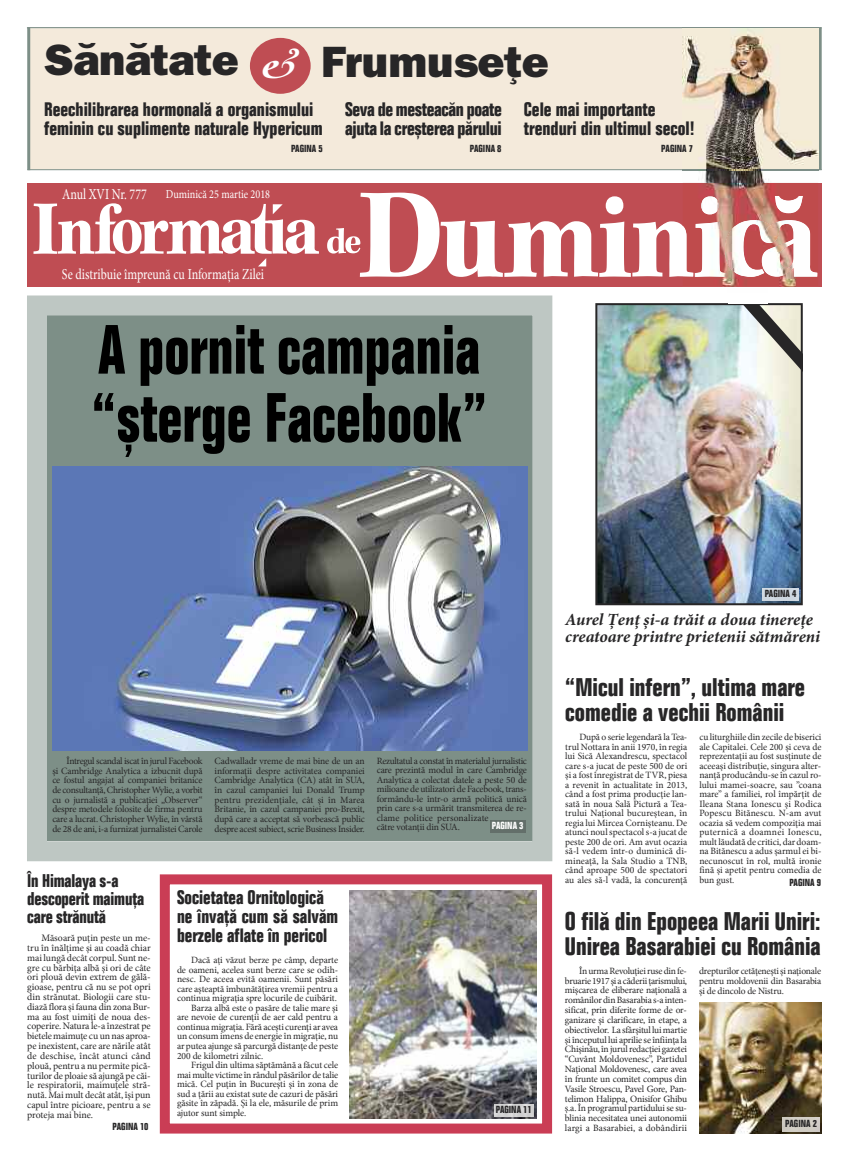
<style>
.page{position:relative;width:851px;height:1163px;background:#fff}
.page>*{position:absolute;margin:0;border:0;box-sizing:border-box;transform-origin:0 0}
.t1{font:79.3px "IZ Kepler Std Bold";color:#fff;scale:.95 1}
.t2{font:condensed 68px/68px "IZ BC Folio";color:#000;scale:.9 1}
.t3{font:800 44px "H Franklin Gothic";letter-spacing:-.01em;color:#272627}
.t4{font:condensed 25px/25px "IZ BC Folio";color:#272627}
.t5{font:condensed 19px/19px "IZ BC Folio";color:#272627}
.t6{font:condensed 18px/18px "IZ BC Folio";letter-spacing:-.01em;color:#272627}
.t7{font:17px/17px "IZ Minion Pro Bold It";letter-spacing:.005em;color:#272627}
.t8{font:15px "IZ Minion Pro Regular";color:#fff;scale:.8 1}
.t9{font:12px "IZ Minion Pro Regular";color:#fff;scale:.85 1}
.t10{font:condensed 10px "IZ BC Folio";color:#272627}
.t11{font:condensed 10px "IZ BC Folio";color:#fff}
.t12{font:9.8px/9.8px "IZ Minion Pro Regular";letter-spacing:-.005em;color:#272627;text-align:justify}
.t13{font:9.5px/9.5px "IZ Minion Pro Regular";letter-spacing:-.01em;color:#272627;text-align:justify}
.s1{font-family:"MI Cochin Rom T1";font-weight:400;font-size:42px;color:#fff}
</style>
<div class="page">
<div style="left:160px;top:874px;width:392px;height:259px;border:10px solid #ca3d55"></div>
<div style="left:47px;top:315px;width:485px;height:526px;background:#7d8f87"></div>
<div style="left:27px;top:295px;width:525px;height:566px;border:20px solid #bec7c3"></div>
<img style="left:598px;top:390px;width:201px;height:212px">
<div style="left:595px;top:303px;width:207px;height:302px;border:2px solid #272627"></div>
<img style="left:53px;top:466px;width:474px;height:284px">
<img style="left:349px;top:890px;width:187px;height:228px">
<img style="left:699px;top:1002px;width:122px;height:131px">
<hr style="left:27px;top:27px;width:794px;height:1px;background:#7d8f87">
<div style="left:30px;top:28px;width:652px;height:141px;background:#f4eadb"></div>
<hr style="left:818px;top:27px;width:3px;height:143px;background:#7d8f87">
<hr style="left:27px;top:27px;width:3px;height:143px;background:#7d8f87">
<div style="left:250px;top:38px;width:60px;height:56px;background:#bf4d53;border-radius:50%"></div>
<hr style="left:27px;top:169px;width:794px;height:1px;background:#7d8f87">
<div style="left:27px;top:183px;width:794px;height:104px;background:#bf4d53"></div>
<svg style="left:58px;top:203px;width:261px;height:63px"></svg>
<div style="left:489px;top:820px;width:36px;height:12px;background:#636f6a"></div>
<img style="left:494px;top:1104px;width:39px;height:12px">
<img style="left:782px;top:1117px;width:37px;height:14px">
<svg style="left:327px;top:192px;width:495px;height:198px"></svg>
<div style="left:802px;top:340px;width:14px;height:58px;background:#fff"></div>
<div style="left:727px;top:289px;width:40px;height:14px;background:#fff"></div>
<img style="left:682px;top:28px;width:136px;height:265px">
<img style="left:701px;top:196px;width:17px;height:18px">
<img style="left:774px;top:196px;width:28px;height:17px">
<img style="left:682px;top:226px;width:11px;height:50px">
<img style="left:694px;top:221px;width:30px;height:56px">
<img style="left:724px;top:220px;width:37px;height:57px">
<img style="left:761px;top:220px;width:56px;height:57px">
<img style="left:727px;top:289px;width:40px;height:4px">
<img style="left:762px;top:588px;width:36px;height:12px">
<h3 class="t3" style="left:44px;top:36px;width:506px">S`n`tate <span class="s1">&amp;</span> Frumuse]e</h3>
<h3 class="t5" style="left:345px;top:101px;width:158px">Seva de mesteac[n poate ajuta la cre;terea p[rului</h3>
<h3 class="t5" style="left:523px;top:101px;width:172px">Cele mai importante trenduri din ultimul secol!</h3>
<p class="t10" style="left:661px;top:145px;width:33px">PAGINA 7</p>
<h3 class="t5" style="left:44px;top:101px;width:280px">Reechilibrarea hormonal[ a organismului feminin cu suplimente naturale Hypericum</h3>
<p class="t10" style="left:291px;top:144px;width:33px">PAGINA 5</p>
<p class="t10" style="left:469px;top:145px;width:33px">PAGINA 8</p>
<h3 class="t8" style="left:62px;top:188px;width:108px">Anul XVI Nr. 777</h3>
<p class="t9" style="left:166px;top:189px;width:124px">Duminic[ 25 martie 2018</p>
<h1 class="t1" style="left:32px;top:198px;width:30px">I</h1>
<h3 class="t8" style="left:62px;top:268px;width:254px">Se distribuie `mpreun[ cu Informa\ia Zilei</h3>
<h2 class="t2" style="left:92px;top:321px;width:440px">A pornit campania “;terge Facebook”</h2>
<p class="t13" style="left:52px;top:756px;width:152px;text-indent:14px">Întregul scandal iscat în jurul Facebook şi Cambridge Analytica a izbucnit după ce fostul angajat al companiei britanice de consultanţă, Christopher Wylie, a vorbit cu o jurnalistă a publicaţiei „Observer“ despre metodele folosite de firma pentru care a lucrat. Christopher Wylie, în vârstă de 28 de ani, i-a furnizat jurnalistei Carole</p>
<p class="t13" style="left:214px;top:756px;width:152px">Cadwalladr vreme de mai bine de un an informaţii despre activitatea companiei Cambridge Analytica (CA) atât în SUA, în cazul campaniei lui Donald Trump pentru prezidenţiale, cât şi în Marea Britanie, în cazul campaniei pro-Brexit, după care a acceptat să vorbească public despre acest subiect, scrie Business Insider.</p>
<p class="t13" style="left:377px;top:756px;width:152px;text-align:left">Rezultatul a constat în materialul jurnalistic care prezintă modul în care Cambridge Analytica a colectat datele a peste 50 de milioane de utilizatori de Facebook, trans&shy;formându-le într-o armă politică unică prin care s-a urmărit transmiterea de re&shy;clame politice personalizate<br>către votanţii din SUA.</p>
<p class="t11" style="left:491px;top:822px;width:33px">PAGINA 3</p>
<h3 class="t6" style="left:27px;top:873px;width:118px">~n Himalaya s-a descoperit maimu\a care str[nut[</h3>
<p class="t12" style="left:27px;top:933px;width:125px;text-indent:14px">Măsoară puţin peste un me&shy;tru în înălţime şi au coadă chiar mai lungă decât corpul. Sunt ne&shy;gre cu bărbiţa albă şi ori de câte ori plouă devin extrem de gălă&shy;gioase, pentru că nu se pot opri din strănutat. Biologii care stu&shy;diaz[ flora ;i fauna din zona Bur&shy;ma au fost uimiţi de noua des&shy;coperire. Natura le-a înzestrat pe bietele maimuţe cu un nas aproa&shy;pe inexistent, care are nările atât de deschise, încât atunci când plouă, pentru a nu permite pică&shy;turilor de ploaie să ajungă pe căi&shy;le respiratorii, maimuţele stră&shy;nută. Mai mult decât atât, îşi pun capul între picioare, pentru a se proteja mai bine.</p>
<p class="t10" style="left:112px;top:1122px;width:38px">PAGINA 10</p>
<h3 class="t5" style="left:177px;top:889px;width:163px">Societatea Ornitologic[ ne `nva\[ cum s[ salv[m berzele aflate `n pericol</h3>
<p class="t13" style="left:191px;top:956px;width:148px">Dacă aţi văzut berze pe câmp, departe</p>
<p class="t13" style="left:177px;top:965px;width:162px">de oameni, acelea sunt berze care se odih-</p>
<p class="t13" style="left:177px;top:975px;width:163px">nesc. De aceea evită oamenii. Sunt păsări</p>
<p class="t13" style="left:177px;top:984px;width:163px">care aşteaptă îmbunătăţirea vremii pentru a</p>
<p class="t13" style="left:177px;top:994px;width:161px">continua migraţia spre locurile de cuibărit.</p>
<p class="t13" style="left:191px;top:1003px;width:148px">Barza albă este o pasăre de talie mare şi</p>
<p class="t13" style="left:177px;top:1013px;width:163px">are nevoie de curenţii de aer cald pentru a</p>
<p class="t13" style="left:177px;top:1022px;width:163px">continua migraţia. Fără aceşti curenţi ar avea</p>
<p class="t13" style="left:177px;top:1032px;width:163px">un consum imens de energie în migraţie, nu</p>
<p class="t13" style="left:177px;top:1041px;width:163px">ar putea ajunge să parcurgă distanţe de peste</p>
<p class="t13" style="left:177px;top:1051px;width:88px">200 de kilometri zilnic.</p>
<p class="t13" style="left:191px;top:1060px;width:148px">Frigul din ultima săptămână a făcut cele</p>
<p class="t13" style="left:177px;top:1070px;width:162px">mai multe victime în rândul păsărilor de talie</p>
<p class="t13" style="left:177px;top:1079px;width:163px">mică. Cel puţin în Bucureşti şi în zona de</p>
<p class="t13" style="left:177px;top:1089px;width:163px">sud a ţării au existat sute de cazuri de păsări</p>
<p class="t13" style="left:177px;top:1098px;width:163px">găsite în zăpadă. Şi la ele, măsurile de prim</p>
<p class="t13" style="left:177px;top:1108px;width:71px">ajutor sunt simple.</p>
<p class="t10" style="left:495px;top:1105px;width:38px">PAGINA 11</p>
<p class="t10" style="left:764px;top:589px;width:33px">PAGINA 4</p>
<h3 class="t7" style="left:565px;top:613px;width:256px">Aurel |en\ ;i-a tr[it a doua tinere\e creatoare printre prietenii s[tm[reni</h3>
<h3 class="t4" style="left:565px;top:677px;width:241px">“Micul infern”, ultima mare comedie a vechii Rom]nii</h3>
<p class="t13" style="left:565px;top:733px;width:124px;text-indent:14px">După o serie legendară la Tea&shy;trul Nottara în anii 1970, în regia lui Sică Alexandrescu, spectacol care s-a jucat de peste 500 de ori și a fost înregistrat de TVR, piesa a revenit în actualitate în 2013, când a fost prima producție lan&shy;sată în noua Sală Pictură a Tea&shy;trului Național bucureștean, în regia lui Mircea Cornișteanu. De atunci noul spectacol s-a jucat de peste 200 de ori. Am avut ocazia să-l vedem într-o duminică di&shy;mineață, la Sala Studio a TNB, când aproape 500 de spectatori au ales să-l vadă, la concurență</p>
<p class="t13" style="left:699px;top:733px;width:124px">cu liturghiile din zecile de biserici ale Capitalei. Cele 200 și ceva de reprezentații au fost susținute de aceeași distribuție, singura alter&shy;nanță producându-se în cazul ro&shy;lului mamei-soacre, sau ”coana mare” a familiei, rol împărțit de Ileana Stana Ionescu și Rodica Popescu Bitănescu. N-am avut ocazia să vedem compoziția mai puternică a doamnei Ionescu, mult lăudată de critici, dar doam&shy;na Bitănescu a adus șarmul ei bi&shy;necunoscut în rol, multă ironie fină și apetit pentru comedia de bun gust.</p>
<p class="t10" style="left:789px;top:878px;width:33px">PAGINA 9</p>
<h3 class="t4" style="left:565px;top:910px;width:257px">O fil[ din Epopeea Marii Uniri&lt;<br>Unirea Basarabiei cu România</h3>
<p class="t13" style="left:565px;top:966px;width:124px;line-height:9.8px;text-indent:14px">ÎnurmaRevoluţieirusedinfe&shy;bruarie1917şi a căderiiţarismului, mişcarea de eliberare naţională a românilordinBasarabia s-a inten&shy;sificat, prin diferite forme de or&shy;ganizare şi clarificare, în etape, a obiectivelor. La sfârşitul luimartie şi începutul lui aprilie se înfiinţa la Chişinău,înjurulredacţiei gazetei “Cuvânt Moldovenesc”, Partidul Naţional Moldovenesc, care avea în frunte un comitet compus din Vasile Stroescu, Pavel Gore, Pan&shy;telimon Halippa, Onisifor Ghibu ş.a. În programul partidului se su&shy;blinia necesitatea unei autonomii largi a Basarabiei, a dobândirii</p>
<p class="t13" style="left:699px;top:966px;width:124px;line-height:9.9px">drepturilor cetăţeneştişinaţionale pentru moldovenii din Basarabia şi de dincolo de Nistru.</p>
<p class="t10" style="left:785px;top:1119px;width:33px">PAGINA 2</p>
</div>
